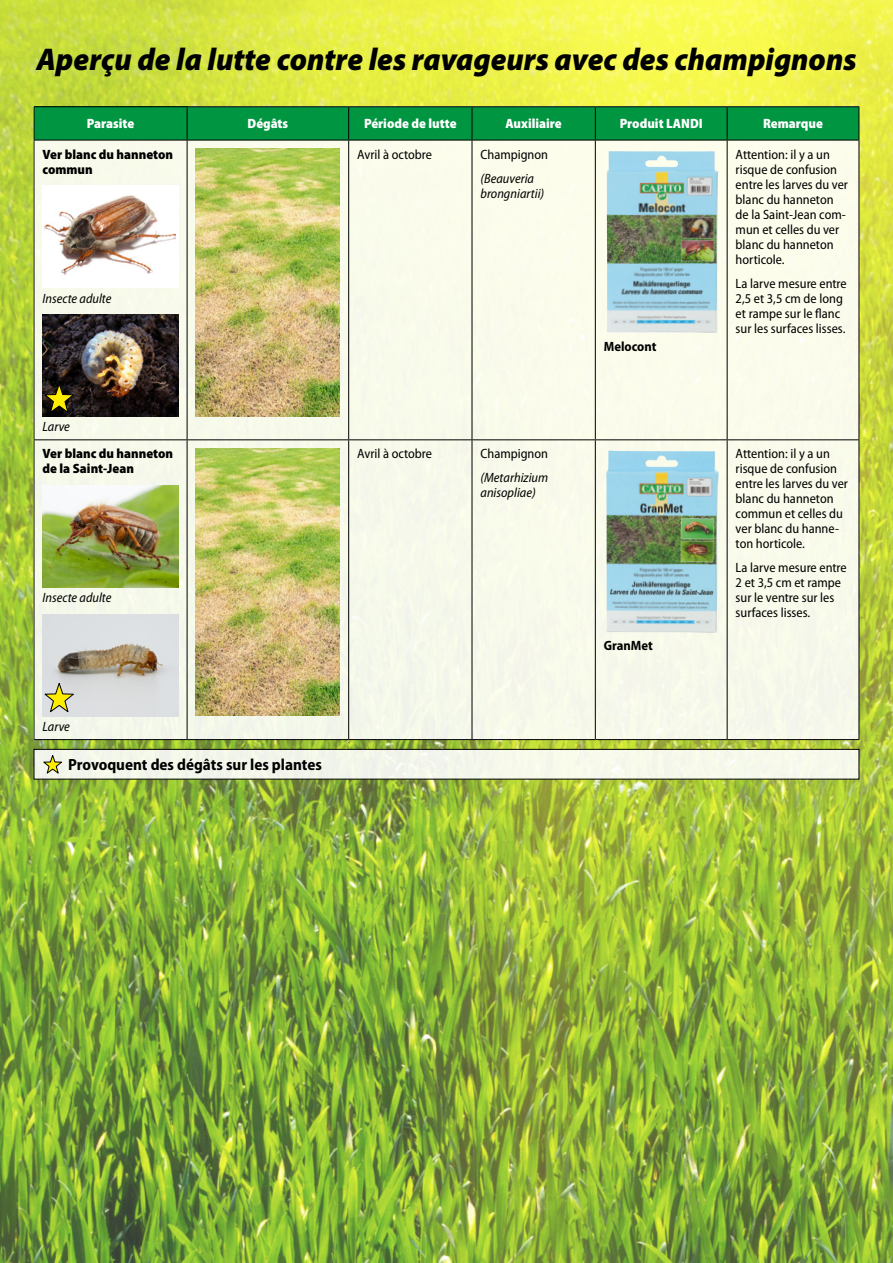
<style>
.page{position:relative;width:893px;height:1263px;background:#fff}
.page>*{position:absolute;margin:0;border:0;box-sizing:border-box;transform-origin:0 0}
.t1{font:italic 900 31.5px "Myriad Pro";color:#000;scale:.96 1}
.t2{font:700 semi-condensed 16.2px "Myriad Pro";color:#000}
.t3{font:semi-condensed 13.5px/15px "Myriad Pro";color:#000}
.t4{font:italic semi-condensed 13.5px/15px "Myriad Pro";color:#000}
.t5{font:900 semi-condensed 13.5px "Myriad Pro";color:#fff}
.t6{font:900 semi-condensed 13.5px/15px "Myriad Pro";color:#000}
.t7{font:700 semi-condensed 13.5px "Myriad Pro";color:#000}
</style>
<div class="page">
<img style="left:0;top:0;width:893px;height:1263px">
<div style="left:34px;top:106px;width:825px;height:634px;background:#f9fbeb"></div>
<div style="left:34px;top:107px;width:153px;height:33px;background:#009641"></div>
<div style="left:188px;top:107px;width:670px;height:33px;background:#009641"></div>
<hr style="left:348px;top:141px;width:1px;height:298px;background:#000">
<hr style="left:472px;top:141px;width:1px;height:298px;background:#000">
<hr style="left:595px;top:141px;width:1px;height:298px;background:#000">
<hr style="left:727px;top:141px;width:1px;height:298px;background:#000">
<hr style="left:858px;top:141px;width:1px;height:298px;background:#000">
<hr style="left:187px;top:439px;width:162px;height:1px;background:#000">
<hr style="left:349px;top:439px;width:123px;height:1px;background:#000">
<hr style="left:348px;top:440px;width:1px;height:299px;background:#000">
<hr style="left:472px;top:439px;width:123px;height:1px;background:#000">
<hr style="left:472px;top:440px;width:1px;height:299px;background:#000">
<hr style="left:595px;top:439px;width:132px;height:1px;background:#000">
<hr style="left:595px;top:440px;width:1px;height:299px;background:#000">
<hr style="left:727px;top:439px;width:132px;height:1px;background:#000">
<hr style="left:727px;top:440px;width:1px;height:299px;background:#000">
<hr style="left:858px;top:440px;width:1px;height:299px;background:#000">
<hr style="left:187px;top:739px;width:162px;height:1px;background:#000">
<hr style="left:349px;top:739px;width:123px;height:1px;background:#000">
<hr style="left:472px;top:739px;width:123px;height:1px;background:#000">
<hr style="left:595px;top:739px;width:132px;height:1px;background:#000">
<hr style="left:727px;top:739px;width:132px;height:1px;background:#000">
<hr style="left:187px;top:106px;width:162px;height:1px;background:#000">
<hr style="left:349px;top:106px;width:123px;height:1px;background:#000">
<hr style="left:472px;top:106px;width:123px;height:1px;background:#000">
<hr style="left:595px;top:106px;width:132px;height:1px;background:#000">
<hr style="left:727px;top:106px;width:132px;height:1px;background:#000">
<hr style="left:858px;top:107px;width:1px;height:33px;background:#000">
<hr style="left:187px;top:140px;width:162px;height:1px;background:#000">
<hr style="left:349px;top:140px;width:123px;height:1px;background:#000">
<hr style="left:472px;top:140px;width:123px;height:1px;background:#000">
<hr style="left:595px;top:140px;width:132px;height:1px;background:#000">
<hr style="left:727px;top:140px;width:132px;height:1px;background:#000">
<hr style="left:348px;top:107px;width:1px;height:33px;background:#000">
<hr style="left:472px;top:107px;width:1px;height:33px;background:#000">
<hr style="left:595px;top:107px;width:1px;height:33px;background:#000">
<hr style="left:727px;top:107px;width:1px;height:33px;background:#000">
<hr style="left:34px;top:106px;width:153px;height:1px;background:#000">
<hr style="left:34px;top:107px;width:1px;height:33px;background:#000">
<hr style="left:187px;top:107px;width:1px;height:33px;background:#000">
<hr style="left:34px;top:140px;width:153px;height:1px;background:#000">
<hr style="left:34px;top:141px;width:1px;height:298px;background:#000">
<hr style="left:187px;top:141px;width:1px;height:298px;background:#000">
<hr style="left:34px;top:439px;width:153px;height:1px;background:#000">
<hr style="left:34px;top:440px;width:1px;height:299px;background:#000">
<hr style="left:187px;top:440px;width:1px;height:299px;background:#000">
<hr style="left:34px;top:739px;width:153px;height:1px;background:#000">
<div style="left:43px;top:185px;width:136px;height:102px;background:#fff"></div>
<img style="left:43px;top:195px;width:132px;height:80px">
<img style="left:43px;top:314px;width:136px;height:102px">
<img style="left:196px;top:149px;width:144px;height:267px">
<img style="left:607px;top:151px;width:111px;height:182px">
<img style="left:43px;top:485px;width:136px;height:102px">
<img style="left:43px;top:614px;width:136px;height:102px">
<img style="left:196px;top:448px;width:144px;height:267px">
<img style="left:606px;top:451px;width:113px;height:182px">
<svg style="left:43px;top:682px;width:32px;height:32px"></svg>
<svg style="left:43px;top:383px;width:32px;height:31px"></svg>
<svg style="left:33px;top:748px;width:827px;height:32px;background:#e0e4d3"></svg>
<h1 class="t1" style="left:36px;top:39px;width:856px">Aperçu de la lutte contre les ravageurs avec des champignons</h1>
<p class="t5" style="left:87px;top:115px;width:49px">Parasite</p>
<p class="t5" style="left:248px;top:115px;width:42px">Dégâts</p>
<p class="t5" style="left:364px;top:115px;width:94px">Période de lutte</p>
<p class="t5" style="left:505px;top:115px;width:58px">Auxiliaire</p>
<p class="t5" style="left:620px;top:115px;width:85px">Produit LANDI</p>
<p class="t5" style="left:763px;top:115px;width:61px">Remarque</p>
<p class="t6" style="left:43px;top:146px;width:132px">Ver blanc du hanneton commun</p>
<p class="t3" style="left:357px;top:146px;width:76px">Avril à octobre</p>
<p class="t3" style="left:480px;top:146px;width:69px">Champignon</p>
<p class="t4" style="left:480px;top:171px;width:65px">(Beauveria brongniartii)</p>
<p class="t3" style="left:736px;top:147px;width:114px">Attention: il y a un risque de confusion entre les larves du ver blanc du hanneton de la Saint-Jean com&shy;mun et celles du ver blanc du hanneton horticole.</p>
<p class="t3" style="left:736px;top:275px;width:113px">La larve mesure entre<br>2,5 et 3,5 cm de long et rampe sur le flanc sur les surfaces lisses.</p>
<p class="t4" style="left:43px;top:290px;width:70px">Insecte adulte</p>
<p class="t4" style="left:43px;top:419px;width:29px">Larve</p>
<p class="t6" style="left:43px;top:446px;width:132px">Ver blanc du hanneton de la Saint-Jean</p>
<p class="t4" style="left:43px;top:590px;width:70px">Insecte adulte</p>
<p class="t3" style="left:357px;top:446px;width:76px">Avril à octobre</p>
<p class="t3" style="left:480px;top:446px;width:69px">Champignon</p>
<p class="t4" style="left:480px;top:470px;width:69px">(Metarhizium anisopliae)</p>
<p class="t4" style="left:43px;top:719px;width:29px">Larve</p>
<p class="t2" style="left:68px;top:754px;width:255px">Provoquent des dégâts sur les plantes</p>
<p class="t7" style="left:604px;top:337px;width:54px">Melocont</p>
<p class="t7" style="left:604px;top:637px;width:51px">GranMet</p>
<p class="t3" style="left:736px;top:446px;width:114px">Attention: il y a un risque de confusion entre les larves du ver blanc du hanneton commun et celles du ver blanc du hanne&shy;ton horticole.</p>
<p class="t3" style="left:736px;top:560px;width:113px">La larve mesure entre<br>2 et 3,5 cm et rampe sur le ventre sur les surfaces lisses.</p>
</div>
